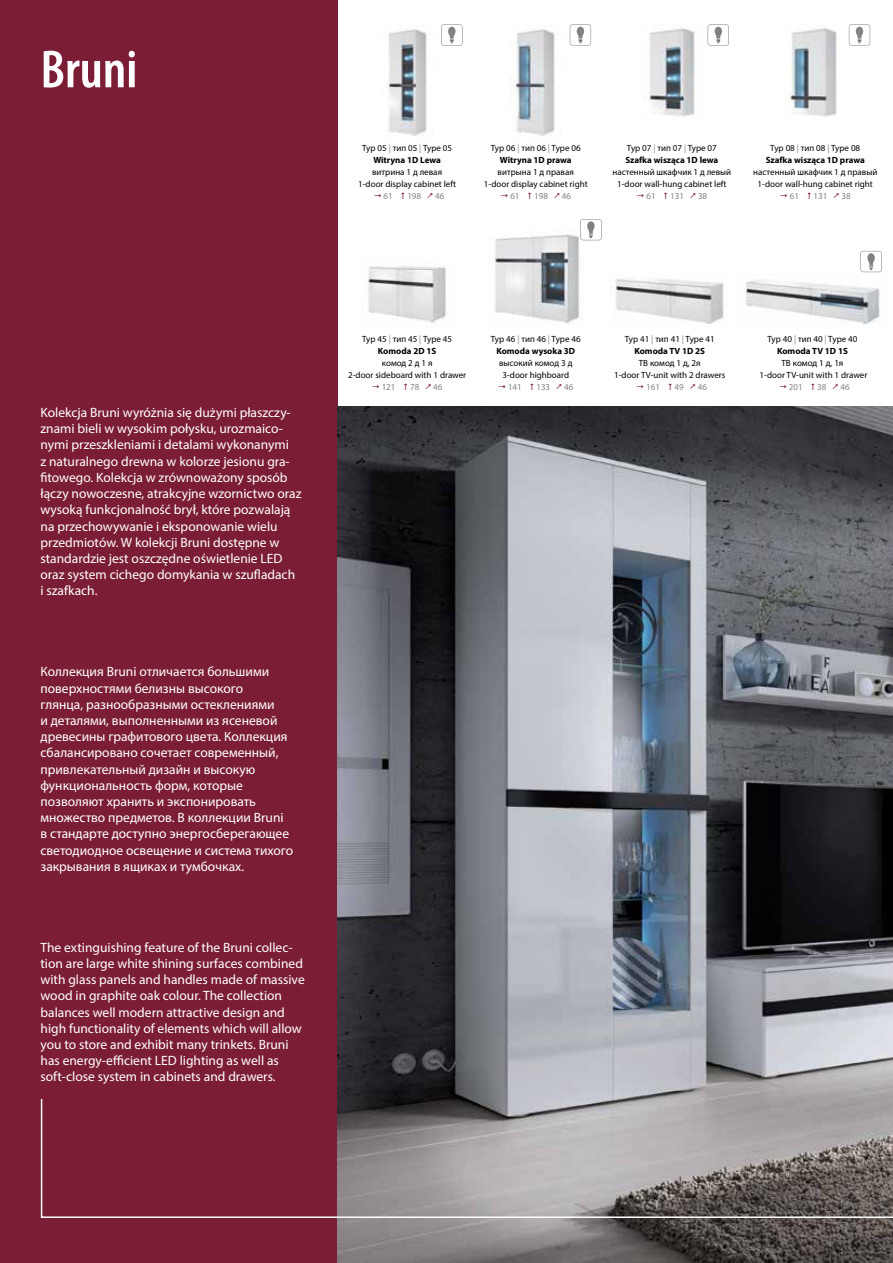
<style>
.page{position:relative;width:893px;height:1263px;background:#fff}
.page>*{position:absolute;margin:0;border:0;box-sizing:border-box;transform-origin:0 0}
.t1{font:600 condensed 54px "Myriad Pro";color:#fff}
.t2{font:13.5px/16.2px "Myriad Pro";color:#fff}
.t3{font:9px/12px "Myriad Pro";color:#000;text-align:center}
.t4{font:700 9px/12px "Myriad Pro";color:#000}
.t5{font:9px "Myriad Pro";color:#808285}
.s1{color:#808285}
.s2{font-weight:700}
.s3{font-weight:400}
.s4{font-weight:400;color:#808285}
</style>
<div class="page">
<div style="left:0;top:0;width:337px;height:1263px;background:#7b1e35"></div>
<svg style="left:860px;top:251px;width:22px;height:21px"></svg>
<img style="left:337px;top:407px;width:556px;height:856px">
<svg style="left:441px;top:24px;width:21px;height:22px"></svg>
<svg style="left:570px;top:24px;width:21px;height:22px"></svg>
<img style="left:388px;top:29px;width:39px;height:107px">
<img style="left:510px;top:29px;width:45px;height:107px">
<img style="left:644px;top:28px;width:51px;height:89px">
<img style="left:786px;top:28px;width:51px;height:89px">
<img style="left:368px;top:266px;width:78px;height:57px">
<img style="left:488px;top:234px;width:97px;height:90px">
<img style="left:610px;top:278px;width:114px;height:46px">
<img style="left:745px;top:280px;width:135px;height:44px">
<svg style="left:708px;top:24px;width:21px;height:22px"></svg>
<svg style="left:849px;top:24px;width:21px;height:22px"></svg>
<svg style="left:580px;top:219px;width:21px;height:21px"></svg>
<svg style="left:40px;top:1097px;width:853px;height:122px"></svg>
<h1 class="t1" style="left:41px;top:40px;width:98px">Bruni</h1>
<p class="t3" style="left:362px;top:142px;width:91px">Typ 05 <span class="s1">|</span> тип 05 <span class="s1">|</span> Type 05<br><span class="s2">Witryna 1D Lewa</span></p>
<p class="t3" style="left:358px;top:166px;width:100px">витрина 1 д левая<br>1-door display cabinet left</p>
<p class="t5" style="left:384px;top:190px;width:11px">61</p>
<p class="t5" style="left:407px;top:190px;width:15px">198</p>
<p class="t5" style="left:435px;top:190px;width:11px">46</p>
<p class="t3" style="left:491px;top:142px;width:91px">Typ 06 <span class="s1">|</span> тип 06 <span class="s1">|</span> Type 06<br><span class="s2">Witryna 1D prawa</span></p>
<p class="t3" style="left:484px;top:166px;width:105px">витрына 1 д правая<br>1-door display cabinet right</p>
<p class="t5" style="left:510px;top:190px;width:11px">61</p>
<p class="t5" style="left:534px;top:190px;width:15px">198</p>
<p class="t5" style="left:562px;top:190px;width:11px">46</p>
<p class="t4" style="left:625px;top:142px;width:95px"><span class="s3">Typ 07</span> <span class="s4">|</span> <span class="s3">тип 07</span> <span class="s4">|</span> <span class="s3">Type 07<br></span>Szafka wisząca 1D lewa</p>
<p class="t3" style="left:612px;top:166px;width:120px">настенный шкафчик 1 д левый<br>1-door wall-hung cabinet left</p>
<p class="t5" style="left:646px;top:190px;width:11px">61</p>
<p class="t5" style="left:670px;top:190px;width:15px">131</p>
<p class="t5" style="left:698px;top:190px;width:11px">38</p>
<p class="t4" style="left:766px;top:142px;width:101px;text-align:center"><span class="s3">Typ 08</span> <span class="s4">|</span> <span class="s3">тип 08</span> <span class="s4">|</span> <span class="s3">Type 08<br></span>Szafka wisząca 1D prawa</p>
<p class="t3" style="left:753px;top:166px;width:126px">настенный шкафчик 1 д правый<br>1-door wall-hung cabinet right</p>
<p class="t5" style="left:790px;top:190px;width:11px">61</p>
<p class="t5" style="left:814px;top:190px;width:15px">131</p>
<p class="t5" style="left:841px;top:190px;width:11px">38</p>
<p class="t2" style="left:41px;top:404px;width:262px">Kolekcja Bruni wyróżnia się dużymi płaszczy&shy;znami bieli w wysokim połysku, urozmaico&shy;nymi przeszkleniami i detalami wykonanymi<br>z naturalnego drewna w kolorze jesionu gra&shy;fitowego. Kolekcja w zrównoważony sposób łączy nowoczesne, atrakcyjne wzornictwo oraz wysoką funkcjonalność brył, które pozwalają na przechowywanie i eksponowanie wielu przedmiotów. W kolekcji Bruni dostępne w standardzie jest oszczędne oświetlenie LED oraz system cichego domykania w szufladach i szafkach.</p>
<p class="t2" style="left:41px;top:663px;width:254px">Коллекция Bruni отличается большими поверхностями белизны высокого<br>глянца, разнообразными остеклениями<br>и деталями, выполненными из ясеневой древесины графитового цвета. Коллекция сбалансировано сочетает современный, привлекательный дизайн и высокую функциональность форм, которые позволяют хранить и экспонировать множество предметов. В коллекции Bruni в стандарте доступно энергосберегающее светодиодное освещение и система тихого закрывания в ящиках и тумбочках.</p>
<p class="t2" style="left:41px;top:939px;width:266px">The extinguishing feature of the Bruni collec&shy;tion are large white shining surfaces combined with glass panels and handles made of massive wood in graphite oak colour. The collection balances well modern attractive design and high functionality of elements which will allow you to store and exhibit many trinkets. Bruni has energy-efficient LED lighting as well as soft-close system in cabinets and drawers.</p>
<p class="t3" style="left:362px;top:333px;width:91px">Typ 45 <span class="s1">|</span> тип 45 <span class="s1">|</span> Type 45<br><span class="s2">Komoda 2D 1S</span></p>
<p class="t3" style="left:348px;top:357px;width:120px">комод 2 д 1 я<br>2-door sideboard with 1 drawer</p>
<p class="t5" style="left:382px;top:381px;width:15px">121</p>
<p class="t5" style="left:410px;top:381px;width:11px">78</p>
<p class="t5" style="left:433px;top:381px;width:11px">46</p>
<p class="t3" style="left:491px;top:333px;width:91px">Typ 46 <span class="s1">|</span> тип 46 <span class="s1">|</span> Type 46<br><span class="s2">Komoda wysoka 3D</span></p>
<p class="t3" style="left:499px;top:357px;width:75px">высокий комод 3 д<br>3-door highboard</p>
<p class="t5" style="left:508px;top:381px;width:15px">141</p>
<p class="t5" style="left:536px;top:381px;width:15px">133</p>
<p class="t5" style="left:564px;top:381px;width:11px">46</p>
<p class="t3" style="left:625px;top:333px;width:91px">Typ 41 <span class="s1">|</span> тип 41 <span class="s1">|</span> Type 41<br><span class="s2">Komoda TV 1D 2S</span></p>
<p class="t3" style="left:614px;top:357px;width:113px">ТВ комод 1 д, 2я<br>1-door TV-unit with 2 drawers</p>
<p class="t5" style="left:646px;top:381px;width:15px">161</p>
<p class="t5" style="left:675px;top:381px;width:11px">49</p>
<p class="t5" style="left:698px;top:381px;width:11px">46</p>
<p class="t3" style="left:767px;top:333px;width:91px">Typ 40 <span class="s1">|</span> тип 40 <span class="s1">|</span> Type 40<br><span class="s2">Komoda TV 1D 1S</span></p>
<p class="t3" style="left:759px;top:357px;width:109px">ТВ комод 1 д, 1я<br>1-door TV-unit with 1 drawer</p>
<p class="t5" style="left:789px;top:381px;width:15px">201</p>
<p class="t5" style="left:817px;top:381px;width:11px">38</p>
<p class="t5" style="left:840px;top:381px;width:11px">46</p>
</div>
